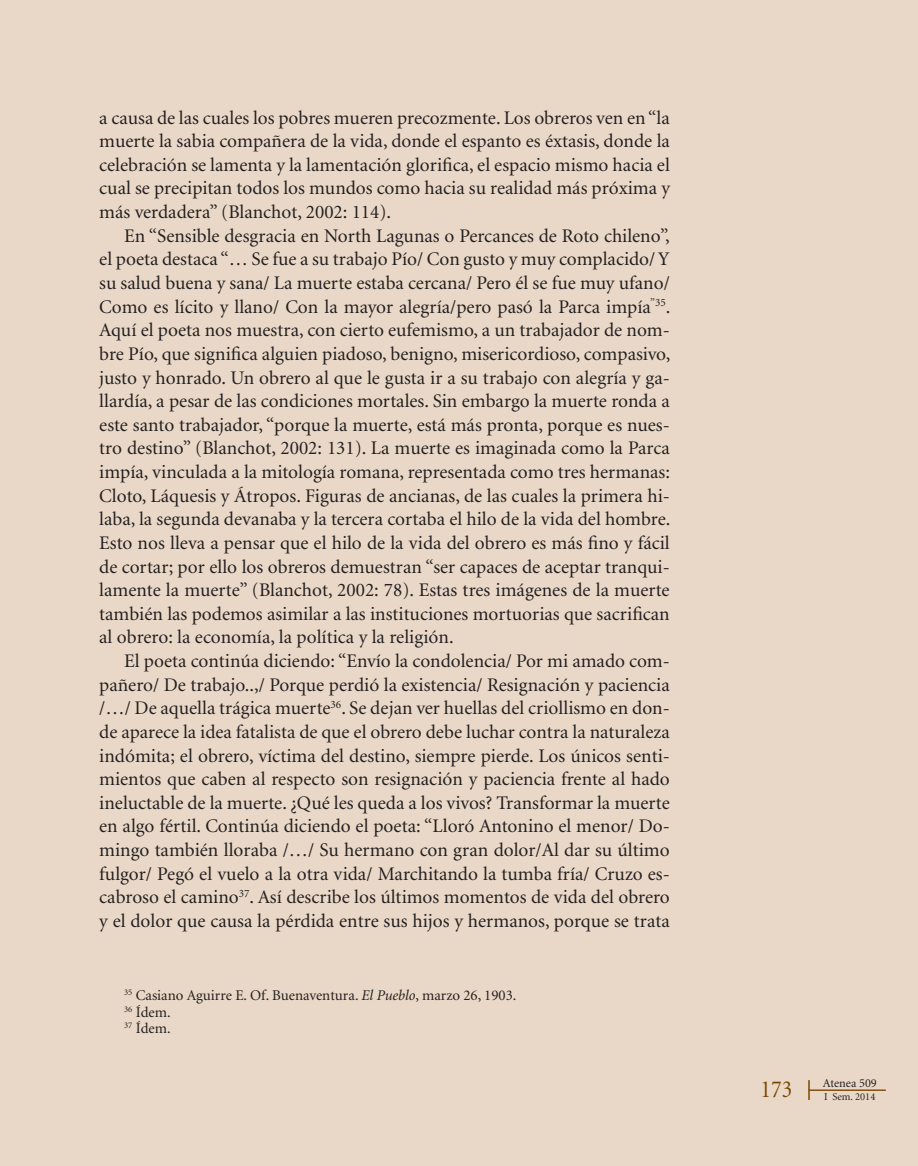
<style>
.page{position:relative;width:918px;height:1166px;background:#e9d8c7}
.page>*{position:absolute;margin:0;border:0;box-sizing:border-box;transform-origin:0 0}
.t1{font:24.5px "Minion";color:#7d4704;scale:.9 1}
.t2{font:19.25px/23.6px "Minion";color:#231f20;text-align:justify}
.Texto_nota_al_final{font:14.88px "Minion";color:#231f20}
.t3{font:12.25px "Minion";color:#231f20}
.t4{font:10.5px "Minion";color:#231f20}
.s1{font-style:italic}
</style>
<div class="page">
<hr style="left:809px;top:1090px;width:76px;height:1px;background:#7d4704">
<svg style="left:808px;top:1080px;width:1px;height:20px"></svg>
<p class="t2" style="left:99px;top:106px;width:572px">a causa de las cuales los pobres mueren precozmente. Los obreros ven en “la muerte la sabia compañera de la vida, donde el espanto es éxtasis, donde la celebración se lamenta y la lamentación glorifica, el espacio mismo hacia el cual se precipitan todos los mundos como hacia su realidad más próxima y más verdadera” (Blanchot, 2002: 114).</p>
<p class="t2" style="left:99px;top:224px;width:573px;text-indent:25px">En “Sensible desgracia en North Lagunas o Percances de Roto chileno”, el poeta destaca “… Se fue a su trabajo Pío/ Con gusto y muy complacido/ Y su salud buena y sana/ La muerte estaba cercana/ Pero él se fue muy ufano/ Como es lícito y llano/ Con la mayor alegría/pero pasó la Parca impía<sup>”35</sup>.<br>Aquí el poeta nos muestra, con cierto eufemismo, a un trabajador de nom&shy;bre Pío, que significa alguien piadoso, benigno, misericordioso, compasivo, justo y honrado. Un obrero al que le gusta ir a su trabajo con alegría y ga&shy;llardía, a pesar de las condiciones mortales. Sin embargo la muerte ronda a este santo trabajador, “porque la muerte, está más pronta, porque es nues&shy;tro destino” (Blanchot, 2002: 131). La muerte es imaginada como la Parca impía, vinculada a la mitología romana, representada como tres hermanas:<br>Cloto, Láquesis y Átropos. Figuras de ancianas, de las cuales la primera hi&shy;laba, la segunda devanaba y la tercera cortaba el hilo de la vida del hombre.<br>Esto nos lleva a pensar que el hilo de la vida del obrero es más fino y fácil de cortar; por ello los obreros demuestran “ser capaces de aceptar tranqui&shy;lamente la muerte” (Blanchot, 2002: 78). Estas tres imágenes de la muerte también las podemos asimilar a las instituciones mortuorias que sacrifican al obrero: la economía, la política y la religión.</p>
<p class="t2" style="left:99px;top:650px;width:572px;text-indent:25px">El poeta continúa diciendo: “Envío la condolencia/ Por mi amado com&shy;pañero/ De trabajo..,/ Porque perdió la existencia/ Resignación y paciencia /…/ De aquella trágica muerte<sup>36</sup>. Se dejan ver huellas del criollismo en don&shy;de aparece la idea fatalista de que el obrero debe luchar contra la naturaleza indómita; el obrero, víctima del destino, siempre pierde. Los únicos senti&shy;mientos que caben al respecto son resignación y paciencia frente al hado ineluctable de la muerte. ¿Qué les queda a los vivos? Transformar la muerte en algo fértil. Continúa diciendo el poeta: “Lloró Antonino el menor/ Do&shy;mingo también lloraba /…/ Su hermano con gran dolor/Al dar su último fulgor/ Pegó el vuelo a la otra vida/ Marchitando la tumba fría/ Cruzo es&shy;cabroso el camino<sup>37</sup>. Así describe los últimos momentos de vida del obrero y el dolor que causa la pérdida entre sus hijos y hermanos, porque se trata</p>
<p class="Texto_nota_al_final" style="left:124px;top:988px;width:394px"><sup>35</sup> Casiano Aguirre E. Of. Buenaventura. <span class="s1">El Pueblo</span>, marzo 26, 1903.</p>
<p class="Texto_nota_al_final" style="left:124px;top:1004px;width:48px"><sup>36</sup> Ídem.</p>
<p class="Texto_nota_al_final" style="left:124px;top:1021px;width:48px"><sup>37</sup> Ídem.</p>
<p class="t3" style="left:823px;top:1077px;width:56px">Atenea 509</p>
<p class="t1" style="left:760px;top:1077px;width:37px">173</p>
<p class="t4" style="left:824px;top:1091px;width:53px">I Sem. 2014</p>
</div>
